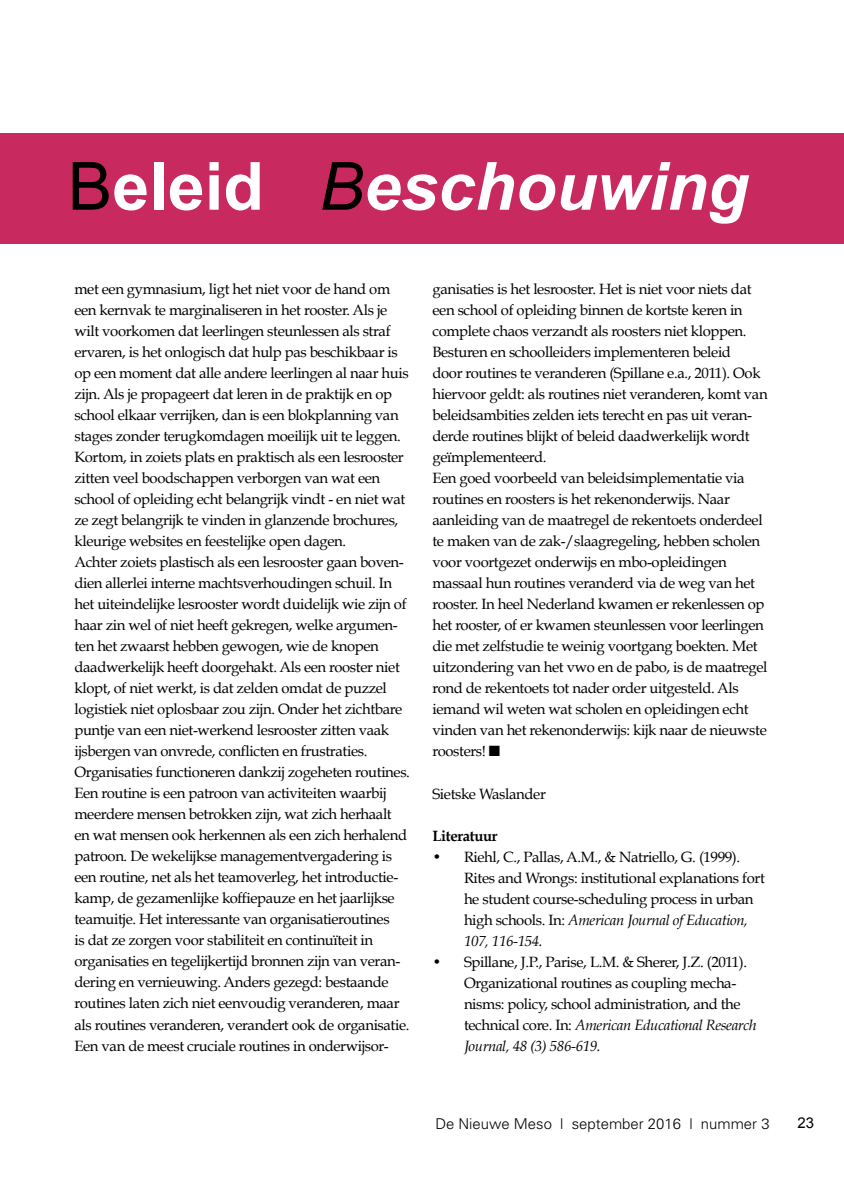
<style>
.page{position:relative;width:844px;height:1191px;background:#fff}
.page>*{position:absolute;margin:0;border:0;box-sizing:border-box;transform-origin:0 0}
.t1{font:italic 700 66.5px "Arial";color:#fff}
.t2{font:14.88px/21px "Book Antiqua";letter-spacing:-.025em;color:#000}
.t3{font:300 14.88px "Univers";color:#000}
.t4{font:700 14.88px "Book Antiqua";letter-spacing:-.025em;color:#000}
.t5{font:14.88px "Arial";color:#000}
.s1{font-weight:400;font-style:normal;color:#000}
.s2{font-style:normal}
.s3{font-weight:400;color:#000}
.s4{font-style:italic}
</style>
<div class="page">
<div style="left:0;top:134px;width:843px;height:110px;background:#c8295f"></div>
<h1 class="t1" style="left:68px;top:142px;width:681px"><span class="s1">B</span><span class="s2">eleid</span> <span class="s3">B</span>eschouwing</h1>
<p class="t2" style="left:74px;top:278px;width:337px">met een gymnasium, ligt het niet voor de hand om een kernvak te marginaliseren in het rooster. Als je wilt voorkomen dat leerlingen steunlessen als straf ervaren, is het onlogisch dat hulp pas beschikbaar is op een moment dat alle andere leerlingen al naar huis zijn. Als je propageert dat leren in de praktijk en op school elkaar verrijken, dan is een blokplanning van stages zonder terugkomdagen moeilijk uit te leggen.<br>Kortom, in zoiets plats en praktisch als een lesrooster zitten veel boodschappen verborgen van wat een school of opleiding echt belangrijk vindt - en niet wat ze zegt belangrijk te vinden in glanzende brochures, kleurige websites en feestelijke open dagen.<br>Achter zoiets plastisch als een lesrooster gaan boven&shy;dien allerlei interne machtsverhoudingen schuil. In het uiteindelijke lesrooster wordt duidelijk wie zijn of haar zin wel of niet heeft gekregen, welke argumen&shy;ten het zwaarst hebben gewogen, wie de knopen daadwerkelijk heeft doorgehakt. Als een rooster niet klopt, of niet werkt, is dat zelden omdat de puzzel logistiek niet oplosbaar zou zijn. Onder het zichtbare puntje van een niet-werkend lesrooster zitten vaak ijsbergen van onvrede, conflicten en frustraties.<br>Organisaties functioneren dankzij zogeheten routines.<br>Een routine is een patroon van activiteiten waarbij meerdere mensen betrokken zijn, wat zich herhaalt en wat mensen ook herkennen als een zich herhalend patroon. De wekelijkse managementvergadering is een routine, net als het teamoverleg, het introductie&shy;kamp, de gezamenlijke koffiepauze en het jaarlijkse teamuitje. Het interessante van organisatieroutines<br>is dat ze zorgen voor stabiliteit en continuïteit in organisaties en tegelijkertijd bronnen zijn van veran&shy;dering en vernieuwing. Anders gezegd: bestaande routines laten zich niet eenvoudig veranderen, maar als routines veranderen, verandert ook de organisatie.<br>Een van de meest cruciale routines in onderwijsor-</p>
<p class="t2" style="left:432px;top:279px;width:336px">ganisaties is het lesrooster. Het is niet voor niets dat een school of opleiding binnen de kortste keren in complete chaos verzandt als roosters niet kloppen.<br>Besturen en schoolleiders implementeren beleid<br>door routines te veranderen (Spillane e.a., 2011). Ook hiervoor geldt: als routines niet veranderen, komt van beleidsambities zelden iets terecht en pas uit veran&shy;derde routines blijkt of beleid daadwerkelijk wordt geïmplementeerd.<br>Een goed voorbeeld van beleidsimplementatie via routines en roosters is het rekenonderwijs. Naar aanleiding van de maatregel de rekentoets onderdeel te maken van de zak-/slaagregeling, hebben scholen voor voortgezet onderwijs en mbo-opleidingen massaal hun routines veranderd via de weg van het rooster. In heel Nederland kwamen er rekenlessen op het rooster, of er kwamen steunlessen voor leerlingen die met zelfstudie te weinig voortgang boekten. Met uitzondering van het vwo en de pabo, is de maatregel rond de rekentoets tot nader order uitgesteld. Als iemand wil weten wat scholen en opleidingen echt vinden van het rekenonderwijs: kijk naar de nieuwste roosters! ■</p>
<p class="t2" style="left:432px;top:783px;width:115px">Sietske Waslander</p>
<p class="t4" style="left:432px;top:826px;width:67px">Literatuur</p>
<p class="t2" style="left:464px;top:846px;width:302px;text-indent:-32px">• Riehl, C., Pallas, A.M., &amp; Natriello, G. (1999).<br>Rites and Wrongs: institutional explanations fort he student course-scheduling process in urban high schools. In: <span class="s4">American Journal of Education, 107, 116-154.</span></p>
<p class="t2" style="left:464px;top:951px;width:294px;text-indent:-32px">• Spillane, J.P., Parise, L.M. &amp; Sherer, J.Z. (2011).<br>Organizational routines as coupling mecha&shy;nisms: policy, school administration, and the technical core. In: <span class="s4">American Educational Research Journal, 48 (3) 586-619.</span></p>
<p class="t3" style="left:435px;top:1114px;width:335px">De Nieuwe Meso | september 2016 | nummer 3</p>
<p class="t5" style="left:797px;top:1113px;width:18px">23</p>
</div>
